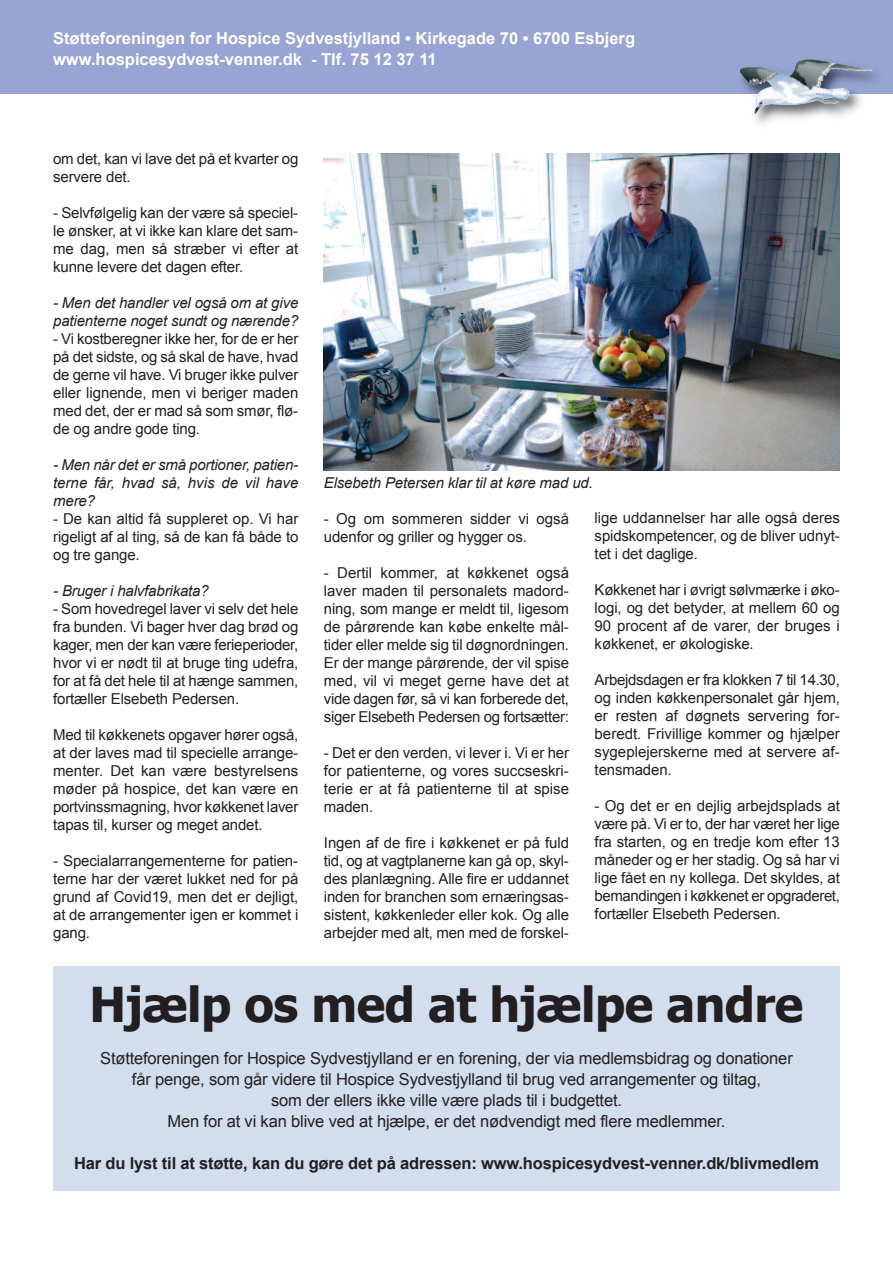
<style>
.page{position:relative;width:893px;height:1263px;background:#fff}
.page>*{position:absolute;margin:0;border:0;box-sizing:border-box;transform-origin:0 0}
.t1{font:700 48px "Tahoma";letter-spacing:-.01em;color:#231f20}
.t2{font:16.5px/21px "Arial";letter-spacing:-.01em;color:#231f20;text-align:center}
.t3{font:700 16.5px/21px "Arial";color:#fff}
.t4{font:700 16.5px "Arial";letter-spacing:-.01em;color:#231f20}
.t5{font:15px/18px "Arial";letter-spacing:-.01em;color:#231f20;text-align:justify}
.t6{font:italic 15px/18px "Arial";letter-spacing:-.01em;color:#231f20}
</style>
<div class="page">
<div style="left:0;top:0;width:893px;height:94px;background:#98a4d3"></div>
<img style="left:740px;top:59px;width:138px;height:65px">
<img style="left:805px;top:59px;width:68px;height:12px">
<img style="left:324px;top:153px;width:516px;height:318px">
<div style="left:53px;top:967px;width:787px;height:224px;background:#d2deee"></div>
<p class="t3" style="left:53px;top:28px;width:583px">Støtteforeningen for Hospice Sydvestjylland • Kirkegade 70 • 6700 Esbjerg www.hospicesydvest-venner.dk - Tlf. 75 12 37 11</p>
<p class="t5" style="left:53px;top:150px;width:247px">om det, kan vi lave det på et kvarter og servere det.</p>
<p class="t5" style="left:53px;top:204px;width:247px">- Selvfølgelig kan der være så speciel&shy;le ønsker, at vi ikke kan klare det sam&shy;me dag, men så stræber vi efter at kunne levere det dagen efter.</p>
<p class="t6" style="left:53px;top:294px;width:247px">- Men det handler vel også om at give patienterne noget sundt og nærende?</p>
<p class="t5" style="left:53px;top:330px;width:247px">- Vi kostberegner ikke her, for de er her på det sidste, og så skal de have, hvad de gerne vil have. Vi bruger ikke pulver eller lignende, men vi beriger maden med det, der er mad så som smør, flø&shy;de og andre gode ting.</p>
<p class="t6" style="left:53px;top:456px;width:247px;text-align:justify">- Men når det er små portioner, patien&shy;terne får, hvad så, hvis de vil have mere?</p>
<p class="t5" style="left:53px;top:510px;width:247px">- De kan altid få suppleret op. Vi har rigeligt af al ting, så de kan få både to og tre gange.</p>
<p class="t6" style="left:53px;top:582px;width:157px">- Bruger i halvfabrikata?</p>
<p class="t5" style="left:53px;top:600px;width:247px">- Som hovedregel laver vi selv det hele fra bunden. Vi bager hver dag brød og kager, men der kan være ferieperioder, hvor vi er nødt til at bruge ting udefra, for at få det hele til at hænge sammen, fortæller Elsebeth Pedersen.</p>
<p class="t5" style="left:53px;top:726px;width:247px">Med til køkkenets opgaver hører også, at der laves mad til specielle arrange&shy;menter. Det kan være bestyrelsens møder på hospice, det kan være en portvinssmagning, hvor køkkenet laver tapas til, kurser og meget andet.</p>
<p class="t5" style="left:53px;top:852px;width:247px">- Specialarrangementerne for patien&shy;terne har der været lukket ned for på grund af Covid19, men det er dejligt, at de arrangementer igen er kommet i gang.</p>
<p class="t6" style="left:324px;top:474px;width:270px">Elsebeth Petersen klar til at køre mad ud.</p>
<p class="t5" style="left:324px;top:509px;width:247px">- Og om sommeren sidder vi også udenfor og griller og hygger os.</p>
<p class="t5" style="left:324px;top:563px;width:247px">- Dertil kommer, at køkkenet også laver maden til personalets madord&shy;ning, som mange er meldt til, ligesom de pårørende kan købe enkelte mål&shy;tider eller melde sig til døgnordningen.<br>Er der mange pårørende, der vil spise med, vil vi meget gerne have det at vide dagen før, så vi kan forberede det, siger Elsebeth Pedersen og fortsætter:</p>
<p class="t5" style="left:324px;top:743px;width:247px">- Det er den verden, vi lever i. Vi er her for patienterne, og vores succseskri&shy;terie er at få patienterne til at spise maden.</p>
<p class="t5" style="left:324px;top:833px;width:247px">Ingen af de fire i køkkenet er på fuld tid, og at vagtplanerne kan gå op, skyl&shy;des planlægning. Alle fire er uddannet inden for branchen som ernæringsas&shy;sistent, køkkenleder eller kok. Og alle arbejder med alt, men med de forskel-</p>
<p class="t5" style="left:595px;top:509px;width:247px">lige uddannelser har alle også deres spidskompetencer, og de bliver udnyt&shy;tet i det daglige.</p>
<p class="t5" style="left:595px;top:581px;width:247px">Køkkenet har i øvrigt sølvmærke i øko&shy;logi, og det betyder, at mellem 60 og 90 procent af de varer, der bruges i køkkenet, er økologiske.</p>
<p class="t5" style="left:595px;top:671px;width:247px">Arbejdsdagen er fra klokken 7 til 14.30, og inden køkkenpersonalet går hjem, er resten af døgnets servering for&shy;beredt. Frivillige kommer og hjælper sygeplejerskerne med at servere af&shy;tensmaden.</p>
<p class="t5" style="left:595px;top:797px;width:247px">- Og det er en dejlig arbejdsplads at være på. Vi er to, der har været her lige fra starten, og en tredje kom efter 13 måneder og er her stadig. Og så har vi lige fået en ny kollega. Det skyldes, at bemandingen i køkkenet er opgraderet, fortæller Elsebeth Pedersen.</p>
<h1 class="t1" style="left:90px;top:974px;width:715px">Hjælp os med at hjælpe andre</h1>
<p class="t2" style="left:100px;top:1047px;width:694px">Støtteforeningen for Hospice Sydvestjylland er en forening, der via medlemsbidrag og donationer får penge, som går videre til Hospice Sydvestjylland til brug ved arrangementer og tiltag,<br>som der ellers ikke ville være plads til i budgettet.<br>Men for at vi kan blive ved at hjælpe, er det nødvendigt med flere medlemmer.</p>
<p class="t4" style="left:74px;top:1154px;width:746px">Har du lyst til at støtte, kan du gøre det på adressen: www.hospicesydvest-venner.dk/blivmedlem</p>
</div>
